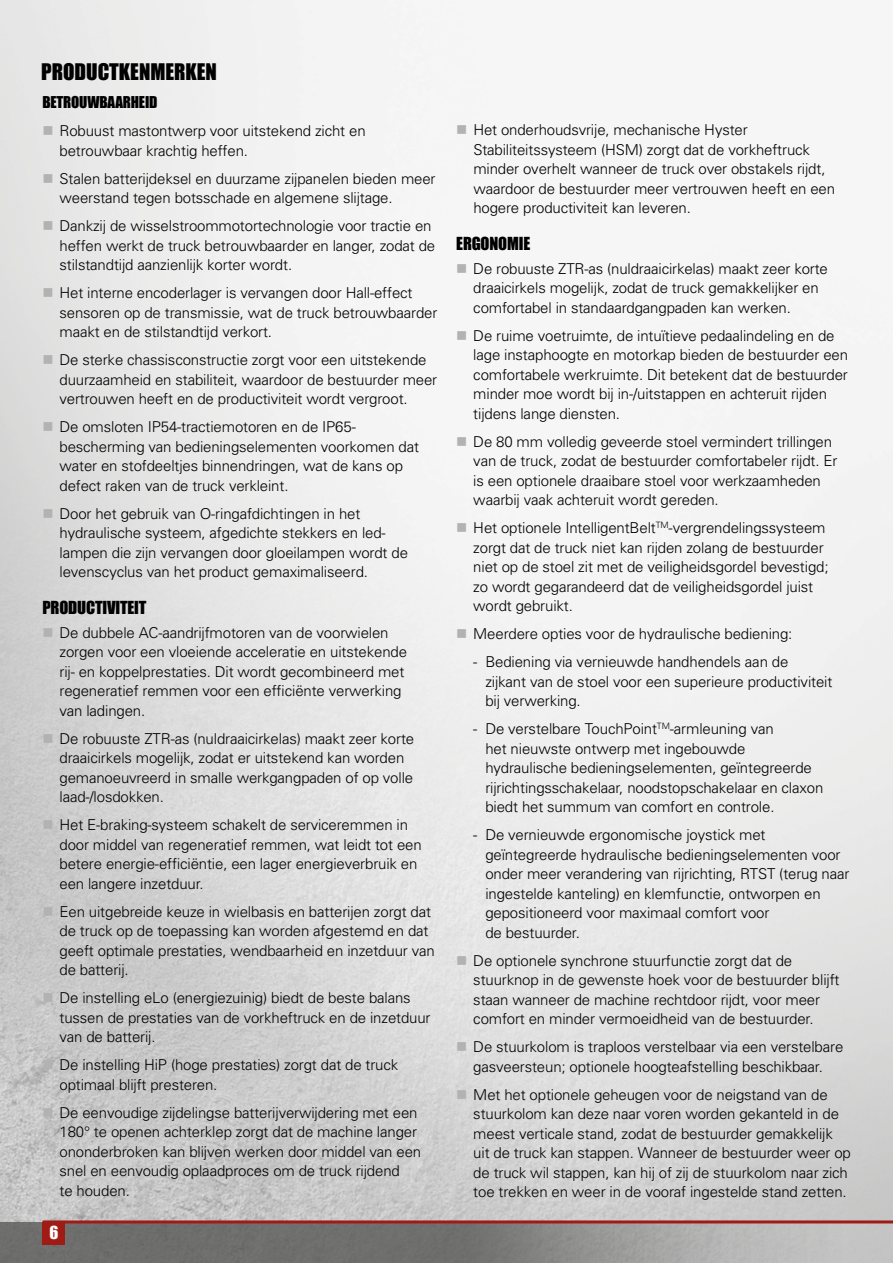
<style>
.page{position:relative;width:893px;height:1263px;background:#fff}
.page>*{position:absolute;margin:0;border:0;box-sizing:border-box;transform-origin:0 0}
.t1{font:21px "Impact";color:#000}
.t2{font:16.5px "Impact";letter-spacing:-.01em;color:#000}
.t3{font:16.5px "Impact";color:#fff}
.t4{font:300 15px/19.5px "Univers";letter-spacing:-.01em;color:#000}
.t5{font:15px "Impact";letter-spacing:-.01em;color:#000}
.s1{color:#b3b2b2}
</style>
<div class="page">
<img style="left:0;top:0;width:893px;height:1222px">
<svg style="left:0;top:1222px;width:893px;height:41px;background:#888786"></svg>
<hr style="left:43px;top:1220px;width:850px;height:3px;background:#a01a16">
<div style="left:43px;top:1222px;width:22px;height:23px;background:#a01a16"></div>
<h1 class="t1" style="left:41px;top:56px;width:177px">PRODUCTKENMERKEN</h1>
<p class="t5" style="left:43px;top:91px;width:116px">BETROUWBAARHEID</p>
<p class="t4" style="left:60px;top:121px;width:308px;text-indent:-17px"><span class="s1">■</span> Robuust mastontwerp voor uitstekend zicht en betrouwbaar krachtig heffen.</p>
<p class="t4" style="left:60px;top:168px;width:378px;text-indent:-17px"><span class="s1">■</span> Stalen batterijdeksel en duurzame zijpanelen bieden meer weerstand tegen botsschade en algemene slijtage.</p>
<p class="t4" style="left:60px;top:216px;width:377px;text-indent:-17px"><span class="s1">■</span> Dankzij de wisselstroommotortechnologie voor tractie en heffen werkt de truck betrouwbaarder en langer, zodat de stilstandtijd aanzienlijk korter wordt.</p>
<p class="t4" style="left:60px;top:283px;width:379px;text-indent:-17px"><span class="s1">■</span> Het interne encoderlager is vervangen door Hall-effect sensoren op de transmissie, wat de truck betrouwbaarder maakt en de stilstandtijd verkort.</p>
<p class="t4" style="left:60px;top:350px;width:379px;text-indent:-17px"><span class="s1">■</span> De sterke chassisconstructie zorgt voor een uitstekende duurzaamheid en stabiliteit, waardoor de bestuurder meer vertrouwen heeft en de productiviteit wordt vergroot.</p>
<p class="t4" style="left:60px;top:417px;width:361px;text-indent:-17px"><span class="s1">■</span> De omsloten IP54-tractiemotoren en de IP65- bescherming van bedieningselementen voorkomen dat water en stofdeeltjes binnendringen, wat de kans op defect raken van de truck verkleint.</p>
<p class="t4" style="left:60px;top:503px;width:350px;text-indent:-17px"><span class="s1">■</span> Door het gebruik van O-ringafdichtingen in het hydraulische systeem, afgedichte stekkers en led&shy;lampen die zijn vervangen door gloeilampen wordt de levenscyclus van het product gemaximaliseerd.</p>
<p class="t2" style="left:43px;top:595px;width:105px">PRODUCTIVITEIT</p>
<p class="t4" style="left:60px;top:622px;width:349px;text-indent:-17px"><span class="s1">■</span> De dubbele AC-aandrijfmotoren van de voorwielen zorgen voor een vloeiende acceleratie en uitstekende rij- en koppelprestaties. Dit wordt gecombineerd met regeneratief remmen voor een efficiënte verwerking van ladingen.</p>
<p class="t4" style="left:60px;top:728px;width:356px;text-indent:-17px"><span class="s1">■</span> De robuuste ZTR-as (nuldraaicirkelas) maakt zeer korte draaicirkels mogelijk, zodat er uitstekend kan worden gemanoeuvreerd in smalle werkgangpaden of op volle laad-/losdokken.</p>
<p class="t4" style="left:60px;top:815px;width:364px;text-indent:-17px"><span class="s1">■</span> Het E-braking-systeem schakelt de serviceremmen in door middel van regeneratief remmen, wat leidt tot een betere energie-efficiëntie, een lager energieverbruik en een langere inzetduur.</p>
<p class="t4" style="left:60px;top:901px;width:377px;text-indent:-17px"><span class="s1">■</span> Een uitgebreide keuze in wielbasis en batterijen zorgt dat de truck op de toepassing kan worden afgestemd en dat geeft optimale prestaties, wendbaarheid en inzetduur van de batterij.</p>
<p class="t4" style="left:60px;top:988px;width:373px;text-indent:-17px"><span class="s1">■</span> De instelling eLo (energiezuinig) biedt de beste balans tussen de prestaties van de vorkheftruck en de inzetduur van de batterij.</p>
<p class="t4" style="left:60px;top:1055px;width:340px;text-indent:-17px"><span class="s1">■</span> De instelling HiP (hoge prestaties) zorgt dat de truck optimaal blijft presteren.</p>
<p class="t4" style="left:60px;top:1102px;width:363px;text-indent:-17px"><span class="s1">■</span> De eenvoudige zijdelingse batterijverwijdering met een 180° te openen achterklep zorgt dat de machine langer ononderbroken kan blijven werken door middel van een snel en eenvoudig oplaadproces om de truck rijdend<br>te houden.</p>
<p class="t3" style="left:49px;top:1220px;width:10px">6</p>
<p class="t4" style="left:473px;top:120px;width:363px;text-indent:-17px"><span class="s1">■</span> Het onderhoudsvrije, mechanische Hyster Stabiliteitssysteem (HSM) zorgt dat de vorkheftruck minder overhelt wanneer de truck over obstakels rijdt, waardoor de bestuurder meer vertrouwen heeft en een hogere productiviteit kan leveren.</p>
<p class="t2" style="left:456px;top:231px;width:75px">ERGONOMIE</p>
<p class="t4" style="left:473px;top:258px;width:356px;text-indent:-17px"><span class="s1">■</span> De robuuste ZTR-as (nuldraaicirkelas) maakt zeer korte draaicirkels mogelijk, zodat de truck gemakkelijker en comfortabel in standaardgangpaden kan werken.</p>
<p class="t4" style="left:473px;top:325px;width:376px;text-indent:-17px"><span class="s1">■</span> De ruime voetruimte, de intuïtieve pedaalindeling en de lage instaphoogte en motorkap bieden de bestuurder een comfortabele werkruimte. Dit betekent dat de bestuurder minder moe wordt bij in-/uitstappen en achteruit rijden tijdens lange diensten.</p>
<p class="t4" style="left:473px;top:431px;width:366px;text-indent:-17px"><span class="s1">■</span> De 80 mm volledig geveerde stoel vermindert trillingen van de truck, zodat de bestuurder comfortabeler rijdt. Er is een optionele draaibare stoel voor werkzaamheden waarbij vaak achteruit wordt gereden.</p>
<p class="t4" style="left:473px;top:518px;width:357px;text-indent:-17px"><span class="s1">■</span> Het optionele IntelligentBelt<sup>TM</sup>-vergrendelingssysteem zorgt dat de truck niet kan rijden zolang de bestuurder niet op de stoel zit met de veiligheidsgordel bevestigd; zo wordt gegarandeerd dat de veiligheidsgordel juist wordt gebruikt.</p>
<p class="t4" style="left:456px;top:624px;width:338px"><span class="s1">■</span> Meerdere opties voor de hydraulische bediening:</p>
<p class="t4" style="left:485px;top:652px;width:348px;text-indent:-12px">- Bediening via vernieuwde handhendels aan de zijkant van de stoel voor een superieure productiviteit bij verwerking.</p>
<p class="t4" style="left:485px;top:719px;width:339px;text-indent:-12px">- De verstelbare TouchPoint<sup>TM</sup>-armleuning van<br>het nieuwste ontwerp met ingebouwde hydraulische bedieningselementen, geïntegreerde rijrichtingsschakelaar, noodstopschakelaar en claxon biedt het summum van comfort en controle.</p>
<p class="t4" style="left:485px;top:825px;width:366px;text-indent:-12px">- De vernieuwde ergonomische joystick met geïntegreerde hydraulische bedieningselementen voor onder meer verandering van rijrichting, RTST (terug naar ingestelde kanteling) en klemfunctie, ontworpen en gepositioneerd voor maximaal comfort voor<br>de bestuurder.</p>
<p class="t4" style="left:473px;top:950px;width:368px;text-indent:-17px"><span class="s1">■</span> De optionele synchrone stuurfunctie zorgt dat de stuurknop in de gewenste hoek voor de bestuurder blijft staan wanneer de machine rechtdoor rijdt, voor meer comfort en minder vermoeidheid van de bestuurder.</p>
<p class="t4" style="left:456px;top:1037px;width:389px;text-align:center"><span class="s1">■</span> De stuurkolom is traploos verstelbaar via een verstelbare gasveersteun; optionele hoogteafstelling beschikbaar.</p>
<p class="t4" style="left:473px;top:1084px;width:379px;text-indent:-17px"><span class="s1">■</span> Met het optionele geheugen voor de neigstand van de stuurkolom kan deze naar voren worden gekanteld in de meest verticale stand, zodat de bestuurder gemakkelijk uit de truck kan stappen. Wanneer de bestuurder weer op de truck wil stappen, kan hij of zij de stuurkolom naar zich toe trekken en weer in de vooraf ingestelde stand zetten.</p>
</div>
